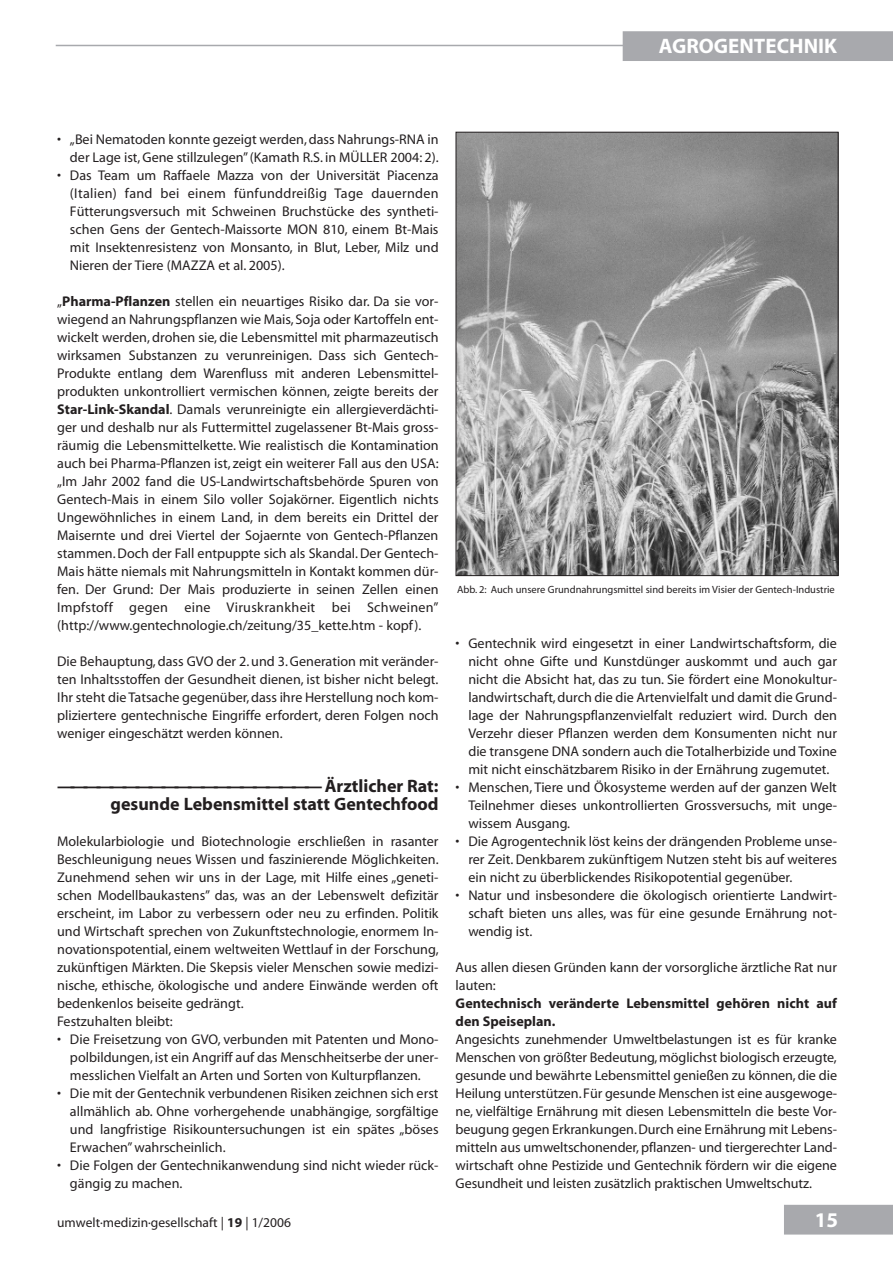
<style>
.page{position:relative;width:893px;height:1263px;background:#fff}
.page>*{position:absolute;margin:0;border:0;box-sizing:border-box;transform-origin:0 0}
.t1{font:700 21px "Myriad";color:#fff}
.t2{font:700 18px/18px "Myriad";color:#231f20;text-align:right}
.t3{font:14.1px/18px "Myriad";color:#231f20;text-align:justify}
.t4{font:700 14.1px/18px "Myriad";letter-spacing:.005em;color:#231f20}
.t5{font:13.5px "Myriad";color:#231f20}
.t6{font:10.5px "Myriad";color:#231f20}
.s1{color:#a8a9ad}
.s2{font-weight:700}
</style>
<div class="page">
<hr style="left:56px;top:45px;width:782px;height:1px;background:#a8a9ad">
<div style="left:622px;top:31px;width:270px;height:30px;background:#a8a9ad"></div>
<div style="left:784px;top:1205px;width:108px;height:30px;background:#a8a9ad"></div>
<img style="left:457px;top:134px;width:379px;height:440px">
<h1 class="t1" style="left:622px;top:38px;width:216px"><span class="s1">......</span> AGROGENTECHNIK</h1>
<p class="t3" style="left:57px;top:131px;width:383px;text-align:right">• „Bei Nematoden konnte gezeigt werden, dass Nahrungs-RNA in der Lage ist, Gene stillzulegen” (Kamath R.S. in MÜLLER 2004: 2).</p>
<p class="t3" style="left:70px;top:167px;width:370px;text-indent:-13px">• Das Team um Raffaele Mazza von der Universität Piacenza (Italien) fand bei einem fünfunddreißig Tage dauernden Fütterungsversuch mit Schweinen Bruchstücke des syntheti&shy;schen Gens der Gentech-Maissorte MON 810, einem Bt-Mais mit Insektenresistenz von Monsanto, in Blut, Leber, Milz und Nieren der Tiere (MAZZA et al. 2005).</p>
<p class="t3" style="left:57px;top:293px;width:383px">„<span class="s2">Pharma-Pflanzen</span> stellen ein neuartiges Risiko dar. Da sie vor&shy;wiegend an Nahrungspflanzen wie Mais, Soja oder Kartoffeln ent&shy;wickelt werden, drohen sie, die Lebensmittel mit pharmazeutisch wirksamen Substanzen zu verunreinigen. Dass sich Gentech-Produkte entlang dem Warenfluss mit anderen Lebensmittel&shy;produkten unkontrolliert vermischen können, zeigte bereits der <span class="s2">Star-Link-Skandal</span>. Damals verunreinigte ein allergieverdächti&shy;ger und deshalb nur als Futtermittel zugelassener Bt-Mais gross&shy;räumig die Lebensmittelkette. Wie realistisch die Kontamination auch bei Pharma-Pflanzen ist, zeigt ein weiterer Fall aus den USA: „Im Jahr 2002 fand die US-Landwirtschaftsbehörde Spuren von Gentech-Mais in einem Silo voller Sojakörner. Eigentlich nichts Ungewöhnliches in einem Land, in dem bereits ein Drittel der Maisernte und drei Viertel der Sojaernte von Gentech-Pflanzen stammen. Doch der Fall entpuppte sich als Skandal. Der Gentech-Mais hätte niemals mit Nahrungsmitteln in Kontakt kommen dür&shy;fen. Der Grund: Der Mais produzierte in seinen Zellen einen Impfstoff gegen eine Viruskrankheit bei Schweinen” (http://www.gentechnologie.ch/zeitung/35_kette.htm - kopf).</p>
<p class="t3" style="left:57px;top:653px;width:383px">Die Behauptung, dass GVO der 2. und 3. Generation mit veränder&shy;ten Inhaltsstoffen der Gesundheit dienen, ist bisher nicht belegt.<br>Ihr steht die Tatsache gegenüber, dass ihre Herstellung noch kom&shy;pliziertere gentechnische Eingriffe erfordert, deren Folgen noch weniger eingeschätzt werden können.</p>
<p class="t2" style="left:57px;top:778px;width:383px">———————————————————— Ä r z t l i c h e r R a t : gesunde Lebensmittel statt Gentechfood</p>
<p class="t3" style="left:57px;top:833px;width:383px;text-align:left">Molekularbiologie und Biotechnologie erschließen in rasanter Beschleunigung neues Wissen und faszinierende Möglichkeiten.<br>Zunehmend sehen wir uns in der Lage, mit Hilfe eines „geneti&shy;schen Modellbaukastens” das, was an der Lebenswelt defizitär erscheint, im Labor zu verbessern oder neu zu erfinden. Politik und Wirtschaft sprechen von Zukunftstechnologie, enormem In&shy;novationspotential, einem weltweiten Wettlauf in der Forschung, zukünftigen Märkten. Die Skepsis vieler Menschen sowie medizi&shy;nische, ethische, ökologische und andere Einwände werden oft bedenkenlos beiseite gedrängt.<br>Festzuhalten bleibt:</p>
<p class="t3" style="left:70px;top:1031px;width:370px;text-indent:-13px">• Die Freisetzung von GVO, verbunden mit Patenten und Mono&shy;polbildungen, ist ein Angriff auf das Menschheitserbe der uner&shy;messlichen Vielfalt an Arten und Sorten von Kulturpflanzen.</p>
<p class="t3" style="left:70px;top:1085px;width:370px;text-indent:-13px">• Die mit der Gentechnik verbundenen Risiken zeichnen sich erst allmählich ab. Ohne vorhergehende unabhängige, sorgfältige und langfristige Risikountersuchungen ist ein spätes „böses Erwachen” wahrscheinlich.</p>
<p class="t3" style="left:70px;top:1157px;width:370px;text-indent:-13px">• Die Folgen der Gentechnikanwendung sind nicht wieder rück&shy;gängig zu machen.</p>
<p class="t5" style="left:57px;top:1218px;width:235px">umwelt·medizin·gesellschaft | <span class="s2">19</span> | 1/2006</p>
<p class="t6" style="left:457px;top:586px;width:379px">Abb. 2: Auch unsere Grundnahrungsmittel sind bereits im Visier der Gentech-Industrie</p>
<p class="t3" style="left:468px;top:635px;width:370px;text-indent:-13px">• Gentechnik wird eingesetzt in einer Landwirtschaftsform, die nicht ohne Gifte und Kunstdünger auskommt und auch gar nicht die Absicht hat, das zu tun. Sie fördert eine Monokultur&shy;landwirtschaft, durch die die Artenvielfalt und damit die Grund&shy;lage der Nahrungspflanzenvielfalt reduziert wird. Durch den Verzehr dieser Pflanzen werden dem Konsumenten nicht nur die transgene DNA sondern auch die Totalherbizide und Toxine mit nicht einschätzbarem Risiko in der Ernährung zugemutet.</p>
<p class="t3" style="left:468px;top:779px;width:370px;text-indent:-13px">• Menschen, Tiere und Ökosysteme werden auf der ganzen Welt Teilnehmer dieses unkontrollierten Grossversuchs, mit unge&shy;wissem Ausgang.</p>
<p class="t3" style="left:468px;top:833px;width:370px;text-indent:-13px">• Die Agrogentechnik löst keins der drängenden Probleme unse&shy;rer Zeit. Denkbarem zukünftigem Nutzen steht bis auf weiteres ein nicht zu überblickendes Risikopotential gegenüber.</p>
<p class="t3" style="left:468px;top:887px;width:370px;text-indent:-13px">• Natur und insbesondere die ökologisch orientierte Landwirt&shy;schaft bieten uns alles, was für eine gesunde Ernährung not&shy;wendig ist.</p>
<p class="t3" style="left:455px;top:959px;width:383px">Aus allen diesen Gründen kann der vorsorgliche ärztliche Rat nur lauten:</p>
<p class="t4" style="left:455px;top:995px;width:383px">Gentechnisch veränderte Lebensmittel gehören nicht auf den Speiseplan.</p>
<p class="t3" style="left:455px;top:1031px;width:383px">Angesichts zunehmender Umweltbelastungen ist es für kranke Menschen von größter Bedeutung, möglichst biologisch erzeugte, gesunde und bewährte Lebensmittel genießen zu können, die die Heilung unterstützen. Für gesunde Menschen ist eine ausgewoge&shy;ne, vielfältige Ernährung mit diesen Lebensmitteln die beste Vor&shy;beugung gegen Erkrankungen. Durch eine Ernährung mit Lebens&shy;mitteln aus umweltschonender, pflanzen- und tiergerechter Land&shy;wirtschaft ohne Pestizide und Gentechnik fördern wir die eigene Gesundheit und leisten zusätzlich praktischen Umweltschutz.</p>
</div>
